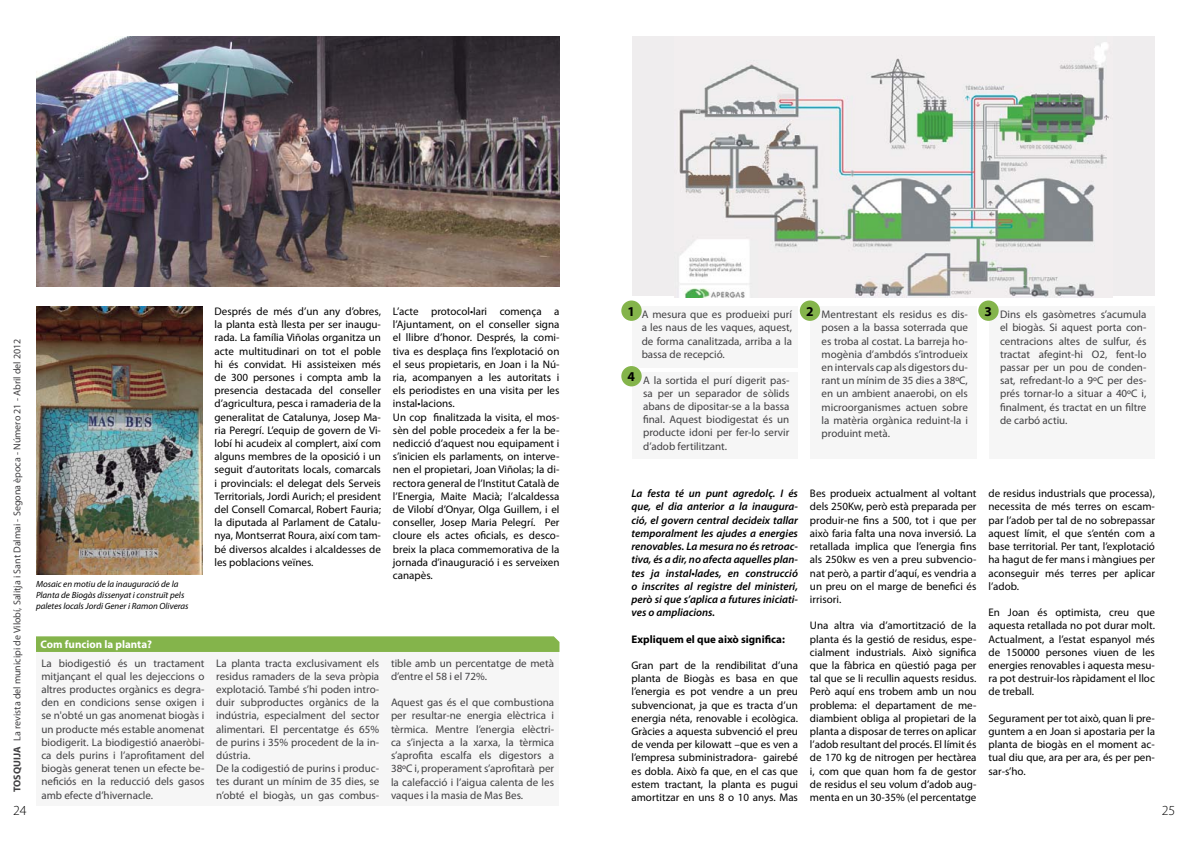
<style>
.page{position:relative;width:1191px;height:842px;background:#fff}
.page>*{position:absolute;margin:0;border:0;box-sizing:border-box;transform-origin:0 0}
.t1{font:300 13.9px "Myriad Pro";color:#000}
.t2{font:700 13.5px "Myriad Pro";color:#000}
.t3{font:11px/13.2px "Myriad Pro";color:#000;text-align:justify}
.t4{font:11px/13.2px "Myriad Pro";color:#414042;text-align:justify}
.t5{font:italic 600 11px/13.2px "Myriad Pro";color:#000;text-align:justify}
.t6{font:700 11px "Myriad Pro";color:#000}
.t7{font:700 11px "Myriad Pro";color:#fff}
.t8{font:10px "Myriad Pro";color:#414042}
.t9{font:italic 9px/10.8px "Myriad Pro";color:#000}
.s1{font-weight:700}
</style>
<div class="page">
<div style="left:632px;top:36px;width:522px;height:260px;background:#efedee"></div>
<div style="left:36px;top:652px;width:523px;height:153px;background:#f6f6f6"></div>
<div style="left:810px;top:306px;width:166px;height:153px;background:#f6f6f6"></div>
<div style="left:632px;top:306px;width:166px;height:62px;background:#f6f6f6"></div>
<img style="left:36px;top:36px;width:523px;height:250px">
<img style="left:36px;top:307px;width:166px;height:267px">
<img style="left:674px;top:42px;width:438px;height:255px">
<div style="left:621px;top:300px;width:20px;height:21px;background:#84b44b;border-radius:50%"></div>
<div style="left:800px;top:300px;width:20px;height:21px;background:#84b44b;border-radius:50%"></div>
<div style="left:989px;top:306px;width:166px;height:153px;background:#f6f6f6"></div>
<div style="left:978px;top:300px;width:20px;height:21px;background:#84b44b;border-radius:50%"></div>
<div style="left:632px;top:372px;width:166px;height:87px;background:#f6f6f6"></div>
<div style="left:621px;top:366px;width:20px;height:20px;background:#84b44b;border-radius:50%"></div>
<div style="left:36px;top:636px;width:523px;height:16px;background:#84b44b"></div>
<p class="t2" style="left:627px;top:302px;width:9px">1</p>
<p class="t2" style="left:806px;top:302px;width:9px">2</p>
<p class="t4" style="left:1000px;top:308px;width:148px">Dins els gasòmetres s’acumula el biogàs. Si aquest porta con&shy;centracions altes de sulfur, és tractat afegint-hi O2, fent-lo passar per un pou de conden&shy;sat, refredant-lo a 9ºC per des&shy;prés tornar-lo a situar a 40ºC i, finalment, és tractat en un filtre de carbó actiu.</p>
<p class="t2" style="left:984px;top:302px;width:9px">3</p>
<p class="t3" style="left:214px;top:304px;width:168px">Després de més d’un any d’obres, la planta està llesta per ser inaugu&shy;rada. La família Viñolas organitza un acte multitudinari on tot el poble hi és convidat. Hi assisteixen més de 300 persones i compta amb la presencia destacada del conseller d’agricultura, pesca i ramaderia de la generalitat de Catalunya, Josep Ma&shy;ria Peregrí. L’equip de govern de Vi&shy;lobí hi acudeix al complert, així com alguns membres de la oposició i un seguit d’autoritats locals, comarcals i provincials: el delegat dels Serveis Territorials, Jordi Aurich; el president del Consell Comarcal, Robert Fauria; la diputada al Parlament de Catalu&shy;nya, Montserrat Roura, així com tam&shy;bé diversos alcaldes i alcaldesses de les poblacions veïnes.</p>
<p class="t3" style="left:393px;top:304px;width:168px;text-align:left">L’acte protocol•lari comença a l’Ajuntament, on el conseller signa el llibre d’honor. Després, la comi&shy;tiva es desplaça fins l’explotació on el seus propietaris, en Joan i la Nú&shy;ria, acompanyen a les autoritats i els periodistes en una visita per les instal•lacions.<br>Un cop finalitzada la visita, el mos&shy;sèn del poble procedeix a fer la be&shy;nedicció d’aquest nou equipament i s’inicien els parlaments, on interve&shy;nen el propietari, Joan Viñolas; la di&shy;rectora general de l’Institut Català de l’Energia, Maite Macià; l’alcaldessa de Vilobí d’Onyar, Olga Guillem, i el conseller, Josep Maria Pelegrí. Per cloure els actes oficials, es desco&shy;breix la placa commemorativa de la jornada d’inauguració i es serveixen canapès.</p>
<p class="t4" style="left:641px;top:308px;width:152px">A mesura que es produeixi purí a les naus de les vaques, aquest, de forma canalitzada, arriba a la bassa de recepció.</p>
<p class="t4" style="left:821px;top:308px;width:148px">Mentrestant els residus es dis&shy;posen a la bassa soterrada que es troba al costat. La barreja ho&shy;mogènia d’ambdós s’introdueix en intervals cap als digestors du&shy;rant un mínim de 35 dies a 38ºC, en un ambient anaerobi, on els microorganismes actuen sobre la matèria orgànica reduint-la i produint metà.</p>
<p class="t8" style="left:11px;top:792px;width:455px;rotate:-90deg"><span class="s1">TOSQUIJA</span> La revista del municipi de Vilobí, Salitja i Sant Dalmai - Segona època - Número 21 - Abril del 2012</p>
<p class="t1" style="left:13px;top:802px;width:15px">24</p>
<p class="t1" style="left:1161px;top:802px;width:15px">25</p>
<p class="t2" style="left:627px;top:368px;width:9px">4</p>
<p class="t4" style="left:643px;top:373px;width:148px">A la sortida el purí digerit pas&shy;sa per un separador de sòlids abans de dipositar-se a la bassa final. Aquest biodigestat és un producte idoni per fer-lo servir d’adob fertilitzant.</p>
<p class="t5" style="left:631px;top:487px;width:168px">La festa té un punt agredolç. I és que, el dia anterior a la inaugura&shy;ció, el govern central decideix tallar temporalment les ajudes a energies renovables. La mesura no és retroac&shy;tiva, és a dir, no afecta aquelles plan&shy;tes ja instal•lades, en construcció o inscrites al registre del ministeri, però si que s’aplica a futures iniciati&shy;ves o ampliacions.</p>
<p class="t6" style="left:631px;top:632px;width:155px">Expliquem el que això significa:</p>
<p class="t3" style="left:631px;top:658px;width:168px">Gran part de la rendibilitat d’una planta de Biogàs es basa en que l’energia es pot vendre a un preu subvencionat, ja que es tracta d’un energia néta, renovable i ecològica.<br>Gràcies a aquesta subvenció el preu de venda per kilowatt –que es ven a l’empresa subministradora- gairebé es dobla. Això fa que, en el cas que estem tractant, la planta es pugui amortitzar en uns 8 o 10 anys. Mas</p>
<p class="t3" style="left:988px;top:487px;width:168px">de residus industrials que processa), necessita de més terres on escam&shy;par l’adob per tal de no sobrepassar aquest límit, el que s’entén com a base territorial. Per tant, l’explotació ha hagut de fer mans i màngiues per aconseguir més terres per aplicar l’adob.</p>
<p class="t3" style="left:988px;top:606px;width:168px">En Joan és optimista, creu que aquesta retallada no pot durar molt.<br>Actualment, a l’estat espanyol més de 150000 persones viuen de les energies renovables i aquesta mesu&shy;ra pot destruir-los ràpidament el lloc de treball.</p>
<p class="t3" style="left:988px;top:711px;width:168px">Segurament per tot això, quan li pre&shy;guntem a en Joan si apostaria per la planta de biogàs en el moment ac&shy;tual diu que, ara per ara, és per pen&shy;sar-s’ho.</p>
<p class="t3" style="left:810px;top:487px;width:168px">Bes produeix actualment al voltant dels 250Kw, però està preparada per produir-ne fins a 500, tot i que per això faria falta una nova inversió. La retallada implica que l’energia fins als 250kw es ven a preu subvencio&shy;nat però, a partir d’aquí, es vendria a un preu on el marge de benefici és irrisori.</p>
<p class="t3" style="left:810px;top:619px;width:168px">Una altra via d’amortització de la planta és la gestió de residus, espe&shy;cialment industrials. Això significa que la fàbrica en qüestió paga per tal que se li recullin aquests residus.<br>Però aquí ens trobem amb un nou problema: el departament de me&shy;diambient obliga al propietari de la planta a disposar de terres on aplicar l’adob resultant del procés. El límit és de 170 kg de nitrogen per hectàrea i, com que quan hom fa de gestor de residus el seu volum d’adob aug&shy;menta en un 30-35% (el percentatge</p>
<p class="t9" style="left:36px;top:579px;width:154px">Mosaic en motiu de la inauguració de la<br>Planta de Biogàs dissenyat i construït pels paletes locals Jordi Gener i Ramon Oliveras</p>
<p class="t7" style="left:40px;top:637px;width:113px">Com funcion la planta?</p>
<p class="t4" style="left:41px;top:656px;width:165px">La biodigestió és un tractament mitjançant el qual les dejeccions o altres productes orgànics es degra&shy;den en condicions sense oxigen i se n'obté un gas anomenat biogàs i un producte més estable anomenat biodigerit. La biodigestió anaeròbi&shy;ca dels purins i l’aprofitament del biogàs generat tenen un efecte be&shy;neficiós en la reducció dels gasos amb efecte d’hivernacle.</p>
<p class="t4" style="left:216px;top:656px;width:165px;text-align:left">La planta tracta exclusivament els residus ramaders de la seva pròpia explotació. També s’hi poden intro&shy;duir subproductes orgànics de la indústria, especialment del sector alimentari. El percentatge és 65% de purins i 35% procedent de la in&shy;dústria.<br>De la codigestió de purins i produc&shy;tes durant un mínim de 35 dies, se n’obté el biogàs, un gas combus-</p>
<p class="t4" style="left:391px;top:656px;width:165px">tible amb un percentatge de metà d’entre el 58 i el 72%.</p>
<p class="t4" style="left:391px;top:696px;width:165px">Aquest gas és el que combustiona per resultar-ne energia elèctrica i tèrmica. Mentre l’energia elèctri&shy;ca s’injecta a la xarxa, la tèrmica s’aprofita escalfa els digestors a 38ºC i, properament s’aprofitarà per la calefacció i l’aigua calenta de les vaques i la masia de Mas Bes.</p>
</div>
